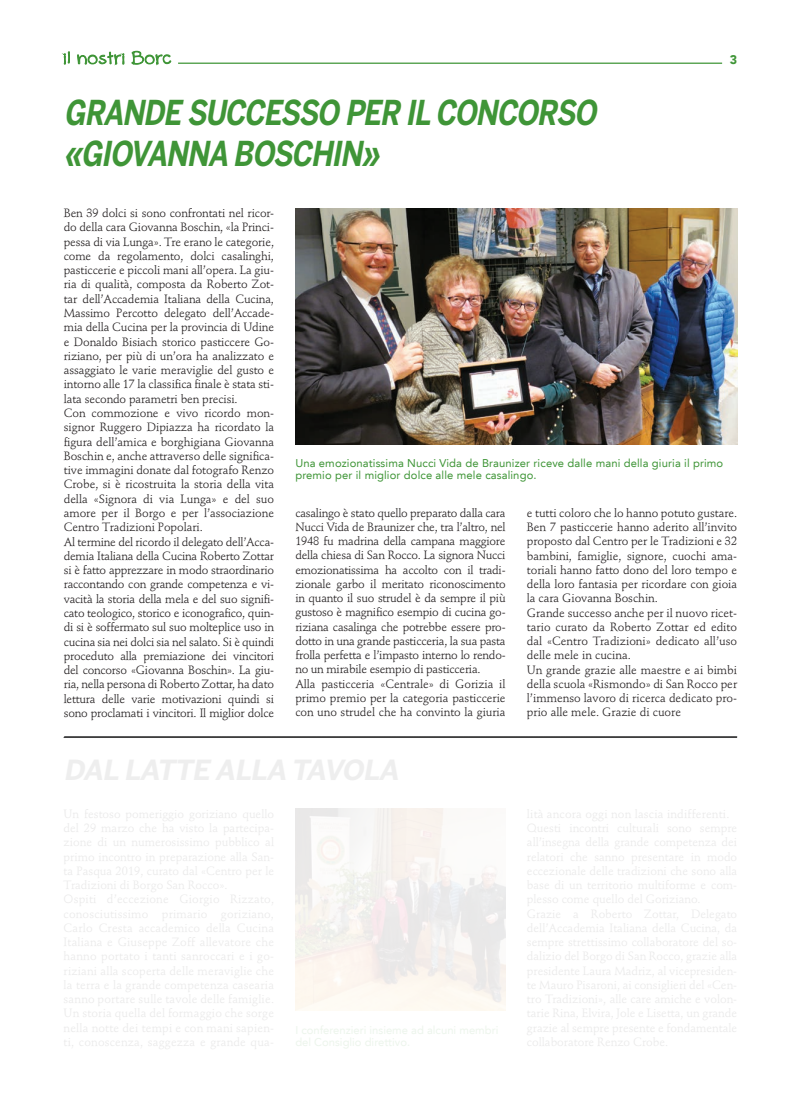
<style>
.page{position:relative;width:801px;height:1110px;background:#fff}
.page>*{position:absolute;margin:0;border:0;box-sizing:border-box;transform-origin:0 0}
.IL_NOSTRI_BORC_testo{font:italic 700 34px/40.9px "Benton Sans";color:#3f9537;scale:.83 1}
.t1{font:900 12.5px "Avenir LT";color:#3f9537}
.t2{font:11.88px/14.2px "Stempel Schneidler Std";letter-spacing:-.005em;color:#231f20;text-align:justify}
.t3{font:11.25px/12.5px "Avenir LT";letter-spacing:.01em;color:#3f9537}
</style>
<div class="page">
<svg style="left:63px;top:51px;width:7px;height:14px"></svg>
<svg style="left:77px;top:51px;width:48px;height:15px"></svg>
<svg style="left:131px;top:51px;width:40px;height:14px"></svg>
<hr style="left:178px;top:63px;width:544px;height:1px;background:#3f9537">
<img style="left:295px;top:208px;width:442px;height:236px">
<svg style="left:64px;top:736px;width:673px;height:1px"></svg>
<p class="IL_NOSTRI_BORC_testo" style="left:64px;top:93px;width:651px">GRANDE SUCCESSO PER ILCONCORSO «GIOVANNA BOSCHIN»</p>
<p class="t1" style="left:730px;top:52px;width:9px">3</p>
<p class="t2" style="left:64px;top:206px;width:212px">Ben 39 dolci si sono confrontati nel ricor&shy;do della cara Giovanna Boschin, «la Princi&shy;pessa di via Lunga». Tre erano le categorie, come da regolamento, dolci casalinghi, pasticcerie e piccoli mani all’opera. La giu&shy;ria di qualità, composta da Roberto Zot&shy;tar dell’Accademia Italiana della Cucina, Massimo Percotto delegato dell’Accade&shy;mia della Cucina per la provincia di Udine e Donaldo Bisiach storico pasticcere Go&shy;riziano, per più di un’ora ha analizzato e assaggiato le varie meraviglie del gusto e intorno alle 17 la classifica finale è stata sti&shy;lata secondo parametri ben precisi.</p>
<p class="t2" style="left:64px;top:406px;width:212px">Con commozione e vivo ricordo mon&shy;signor Ruggero Dipiazza ha ricordato la figura dell’amica e borghigiana Giovanna Boschin e, anche attraverso delle significa&shy;tive immagini donate dal fotografo Renzo Crobe, si è ricostruita la storia della vita della «Signora di via Lunga» e del suo amore per il Borgo e per l’associazione Centro Tradizioni Popolari.</p>
<p class="t2" style="left:64px;top:534px;width:212px">Al termine del ricordo il delegato dell’Acca&shy;demia Italiana della Cucina Roberto Zottar si è fatto apprezzare in modo straordinario raccontando con grande competenza e vi&shy;vacità la storia della mela e del suo signifi&shy;cato teologico, storico e iconografico, quin&shy;di si è soffermato sul suo molteplice uso in cucina sia nei dolci sia nel salato. Si è quindi proceduto alla premiazione dei vincitori del concorso «Giovanna Boschin». La giu&shy;ria, nella persona di Roberto Zottar, ha dato lettura delle varie motivazioni quindi si sono proclamati i vincitori. Il miglior dolce</p>
<p class="t3" style="left:295px;top:456px;width:429px">Una emozionatissima Nucci Vida de Braunizer riceve dalle mani della giuria il primo premio per il miglior dolce alle mele casalingo.</p>
<p class="t2" style="left:295px;top:505px;width:212px">casalingo è stato quello preparato dalla cara Nucci Vida de Braunizer che, tra l’altro, nel 1948 fu madrina della campana maggiore della chiesa di San Rocco. La signora Nucci emozionatissima ha accolto con il tradi&shy;zionale garbo il meritato riconoscimento in quanto il suo strudel è da sempre il più gustoso è magnifico esempio di cucina go&shy;riziana casalinga che potrebbe essere pro&shy;dotto in una grande pasticceria, la sua pasta frolla perfetta e l’impasto interno lo rendo&shy;no un mirabile esempio di pasticceria.</p>
<p class="t2" style="left:295px;top:676px;width:212px">Alla pasticceria «Centrale» di Gorizia il primo premio per la categoria pasticcerie con uno strudel che ha convinto la giuria</p>
<p class="t2" style="left:527px;top:505px;width:212px">e tutti coloro che lo hanno potuto gustare.</p>
<p class="t2" style="left:527px;top:520px;width:212px">Ben 7 pasticcerie hanno aderito all’invito proposto dal Centro per le Tradizioni e 32 bambini, famiglie, signore, cuochi ama&shy;toriali hanno fatto dono del loro tempo e della loro fantasia per ricordare con gioia la cara Giovanna Boschin.</p>
<p class="t2" style="left:527px;top:605px;width:212px">Grande successo anche per il nuovo ricet&shy;tario curato da Roberto Zottar ed edito dal «Centro Tradizioni» dedicato all’uso delle mele in cucina.</p>
<p class="t2" style="left:527px;top:662px;width:212px">Un grande grazie alle maestre e ai bimbi della scuola «Rismondo» di San Rocco per l’immenso lavoro di ricerca dedicato pro&shy;prio alle mele. Grazie di cuore</p>
</div>
